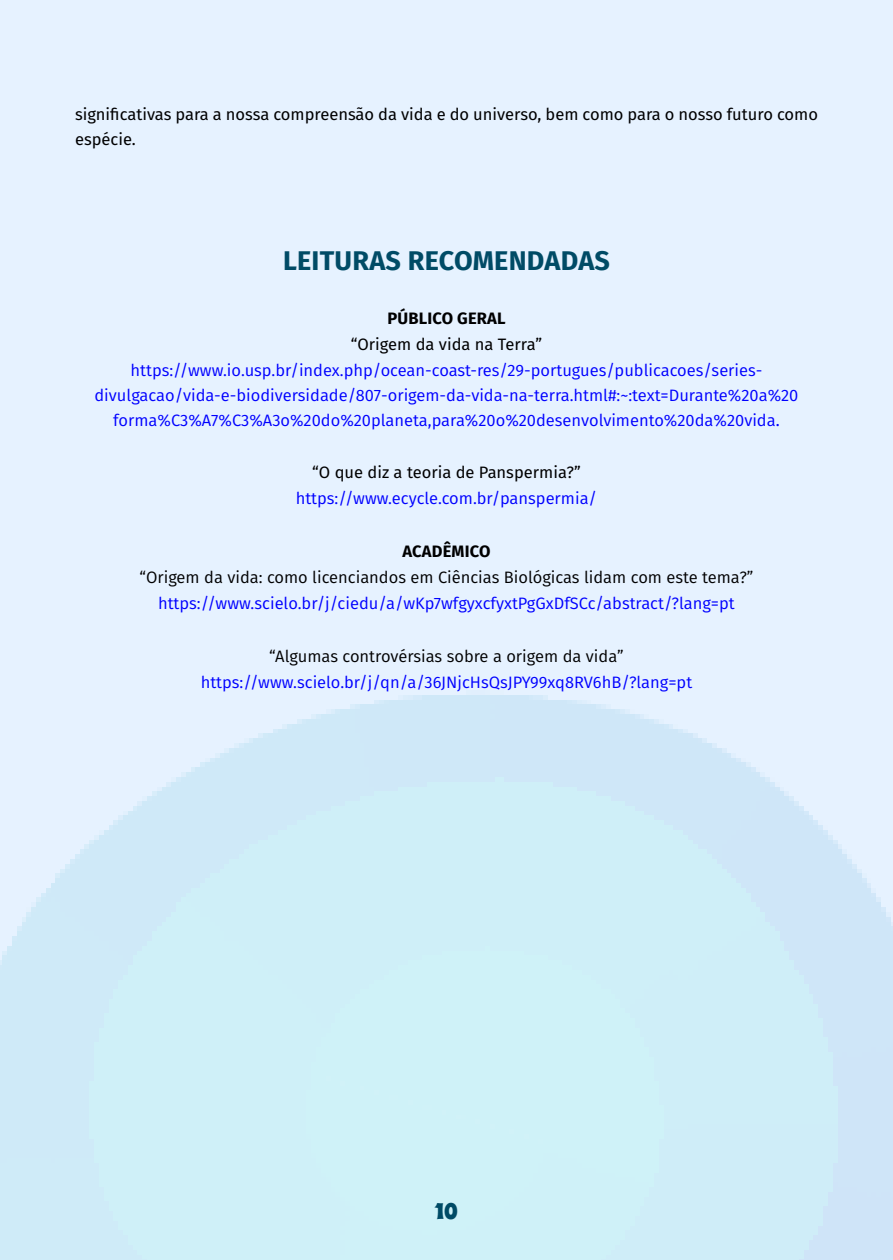
<style>
.page{position:relative;width:893px;height:1260px;background:#fff}
.page>*{position:absolute;margin:0;border:0;box-sizing:border-box;transform-origin:0 0}
.t1{font:700 27px "Fira Sans";letter-spacing:.01em;color:#004b66}
.t2{font:22.5px "Spicy Rice";color:#004b66}
.t3{font:16.5px/24.8px "Fira Sans";color:#00f;text-align:center}
.t4{font:16.5px/24.8px "Fira Sans";color:#000}
.t5{font:16.5px "Fira Sans";color:#000}
.t6{font:700 16.5px "Fira Sans";letter-spacing:.01em;color:#000}
.s1{font-style:inherit}
</style>
<div class="page">
<div style="left:0;top:0;width:892px;height:1260px;background:linear-gradient(to bottom,#edf3ff,#cdedf7)"></div>
<p class="t4" style="left:75px;top:102px;width:744px">significativas para a nossa compreensão da vida e do universo, bem como para o nosso futuro como espécie.</p>
<h1 class="t1" style="left:283px;top:238px;width:328px">LEITURAS RECOMENDADAS</h1>
<p class="t6" style="left:387px;top:304px;width:120px">PÚBLICO GERAL</p>
<p class="t4" style="left:351px;top:331px;width:193px">“Origem da vida na Terra”</p>
<p class="t3" style="left:94px;top:358px;width:705px">https://www.io.usp.br/index.php/ocean-coast-res/29-portugues/publicacoes/series&shy;divulgacao/vida-e-biodiversidade/807-origem-da-vida-na-terra.html#:~:text=Durante%20a%20 forma%C3%A7%C3%A3o%20do%20planeta,para%20o%20desenvolvimento%20da%20vida<span class="s1">.</span></p>
<p class="t4" style="left:312px;top:460px;width:270px">“O que diz a teoria de Panspermia?”</p>
<p class="t3" style="left:296px;top:486px;width:303px">https://www.ecycle.com.br/panspermia/</p>
<p class="t6" style="left:402px;top:537px;width:89px">ACADÊMICO</p>
<p class="t5" style="left:139px;top:565px;width:615px">“Origem da vida: como licenciandos em Ciências Biológicas lidam com este tema?”</p>
<p class="t3" style="left:158px;top:591px;width:578px">https://www.scielo.br/j/ciedu/a/wKp7wfgyxcfyxtPgGxDfSCc/abstract/?lang=pt</p>
<p class="t5" style="left:269px;top:644px;width:356px">“Algumas controvérsias sobre a origem da vida”</p>
<p class="t3" style="left:201px;top:670px;width:493px">https://www.scielo.br/j/qn/a/36JNjcHsQsJPY99xq8RV6hB/?lang=pt</p>
<h2 class="t2" style="left:435px;top:1196px;width:25px">10</h2>
</div>
